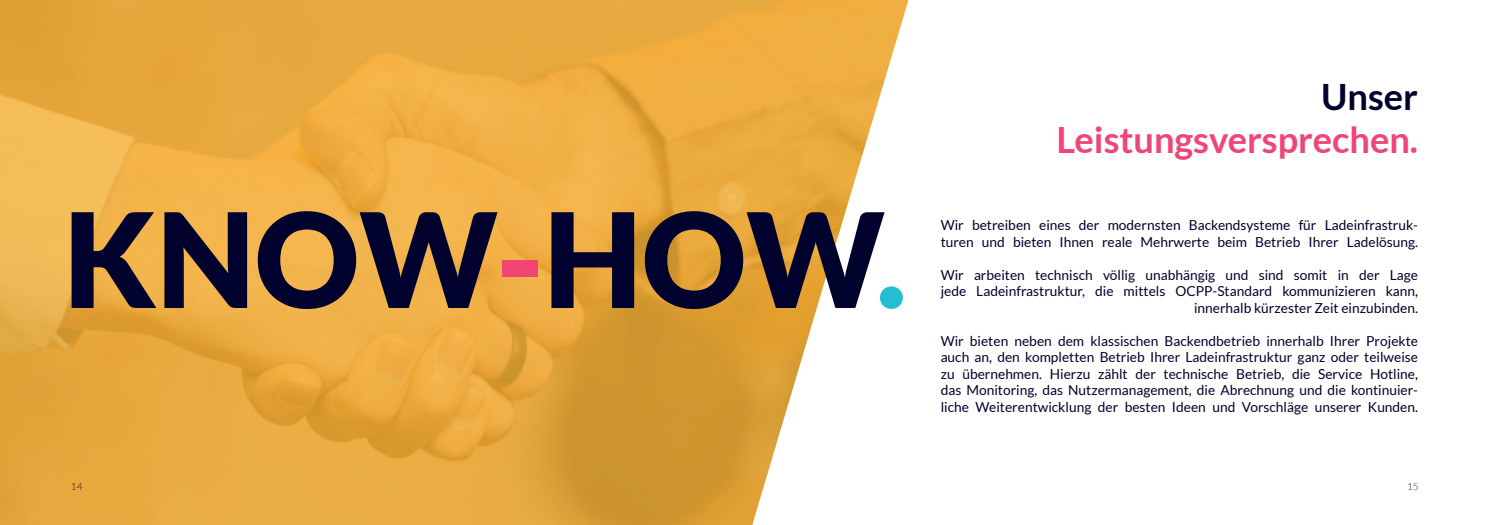
<style>
.page{position:relative;width:1489px;height:525px;background:#fff}
.page>*{position:absolute;margin:0;border:0;box-sizing:border-box;transform-origin:0 0}
.t1{font:900 131.25px "Lato";color:#00022e}
.t2{font:700 36.25px "Lato";color:#f04675}
.t3{font:700 36.25px "Lato";color:#00022e}
.t4{font:13.75px/16.5px "Lato";color:#00022e}
.t5{font:300 10px "Lato";color:#231f20}
.s1{color:#f04675}
.s2{color:#23becf}
</style>
<div class="page">
<img style="left:0;top:0;width:908px;height:524px">
<p class="t1" style="left:64px;top:183px;width:844px">KNOW<span class="s1">-</span>HOW<span class="s2">.</span></p>
<p class="t3" style="left:1320px;top:76px;width:98px">Unser</p>
<p class="t2" style="left:1056px;top:119px;width:363px">Leistungsversprechen.</p>
<p class="t4" style="left:940px;top:217px;width:479px">Wir betreiben eines der modernsten Backendsysteme für Ladeinfrastruk&shy;turen und bieten Ihnen reale Mehrwerte beim Betrieb Ihrer Ladelösung.</p>
<p class="t4" style="left:940px;top:266px;width:479px;text-align:right">Wir arbeiten technisch völlig unabhängig und sind somit in der Lage jede Ladeinfrastruktur, die mittels OCPP-Standard kommunizieren kann, innerhalb kürzester Zeit einzubinden.</p>
<p class="t4" style="left:940px;top:332px;width:479px;text-align:justify">Wir bieten neben dem klassischen Backendbetrieb innerhalb Ihrer Projekte auch an, den kompletten Betrieb Ihrer Ladeinfrastruktur ganz oder teilweise zu übernehmen. Hierzu zählt der technische Betrieb, die Service Hotline, das Monitoring, das Nutzermanagement, die Abrechnung und die kontinuier&shy;liche Weiterentwicklung der besten Ideen und Vorschläge unserer Kunden.</p>
<p class="t5" style="left:71px;top:480px;width:13px">14</p>
<p class="t5" style="left:1406px;top:480px;width:13px">15</p>
</div>
